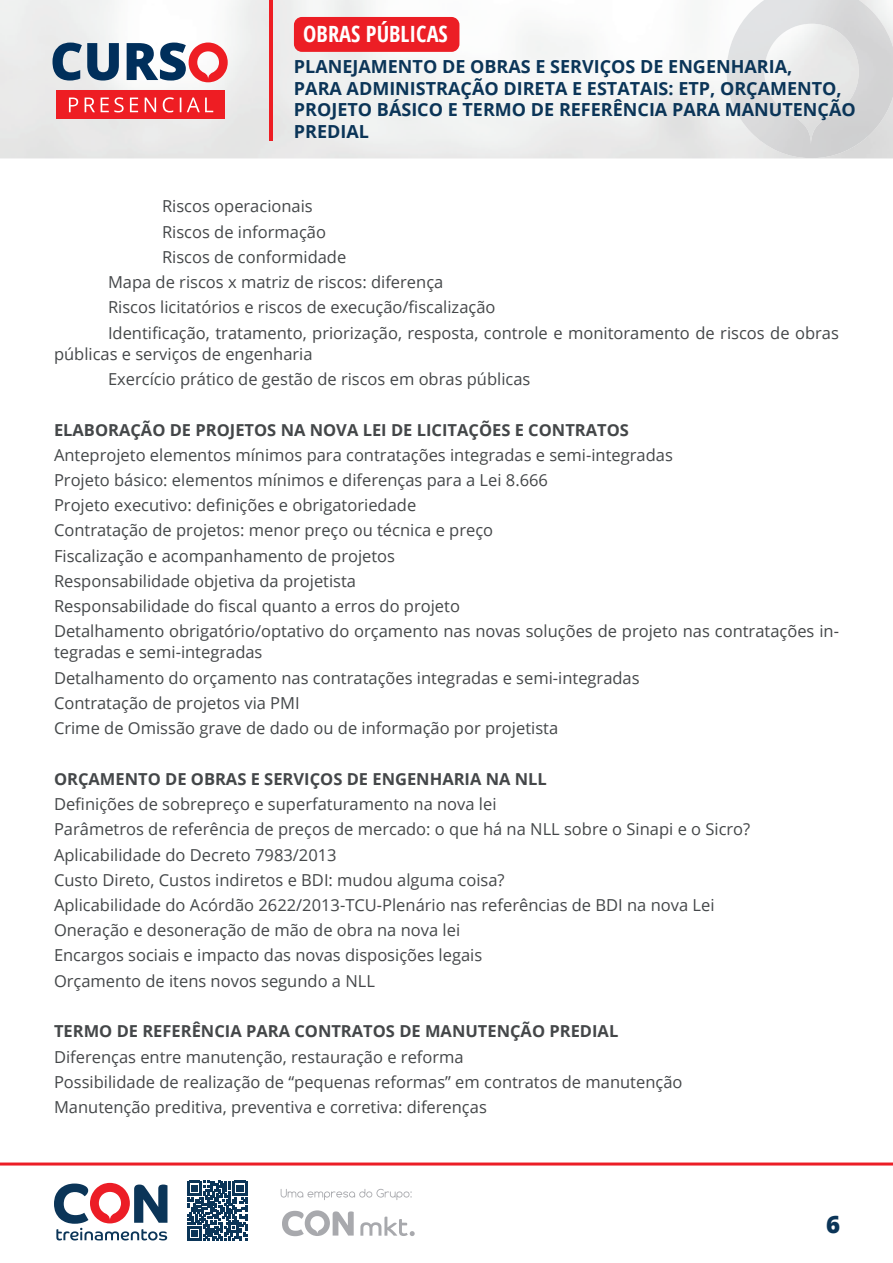
<style>
.page{position:relative;width:893px;height:1263px;background:#fff}
.page>*{position:absolute;margin:0;border:0;box-sizing:border-box;transform-origin:0 0}
.t1{font:800 24px "Open Sans";color:#0b3558}
.t2{font:700 condensed 22.35px "Open Sans";color:#fff}
.t3{font:700 18px/21.6px "Open Sans";color:#0b3558}
.t4{font:16.5px/25.2px "Open Sans";color:#444749}
.t5{font:700 16.5px "Open Sans";color:#444749}
</style>
<div class="page">
<img style="left:0;top:0;width:726px;height:158px">
<img style="left:726px;top:0;width:167px;height:158px">
<svg style="left:0;top:1162px;width:893px;height:79px"></svg>
<svg style="left:281px;top:1189px;width:131px;height:11px"></svg>
<svg style="left:360px;top:1216px;width:55px;height:20px"></svg>
<svg style="left:282px;top:1210px;width:72px;height:26px"></svg>
<svg style="left:54px;top:1183px;width:113px;height:57px"></svg>
<svg style="left:187px;top:1181px;width:60px;height:60px"></svg>
<hr style="left:269px;top:0;width:3px;height:140px;background:#ee1d23">
<svg style="left:52px;top:43px;width:176px;height:39px"></svg>
<div style="left:56px;top:90px;width:169px;height:28px;background:#ee1d23"></div>
<svg style="left:69px;top:97px;width:144px;height:15px"></svg>
<div style="left:294px;top:17px;width:165px;height:35px;background:#ec1e25;border-radius:8px"></div>
<h2 class="t2" style="left:303px;top:18px;width:146px">OBRAS PÚBLICAS</h2>
<p class="t3" style="left:294px;top:55px;width:563px">PLANEJAMENTO DE OBRAS E SERVIÇOS DE ENGENHARIA,<br>PARA ADMINISTRAÇÃO DIRETA E ESTATAIS: ETP, ORÇAMENTO, PROJETO BÁSICO E TERMO DE REFERÊNCIA PARA MANUTENÇÃO PREDIAL</p>
<p class="t4" style="left:162px;top:193px;width:152px">Riscos operacionais</p>
<p class="t4" style="left:162px;top:219px;width:165px">Riscos de informação</p>
<p class="t4" style="left:162px;top:244px;width:186px">Riscos de conformidade</p>
<p class="t4" style="left:108px;top:269px;width:337px">Mapa de riscos x matriz de riscos: diferença</p>
<p class="t4" style="left:108px;top:294px;width:389px">Riscos licitatórios e riscos de execução/fiscalização</p>
<p class="t4" style="left:108px;top:320px;width:732px">Identificação, tratamento, priorização, resposta, controle e monitoramento de riscos de obras</p>
<p class="t4" style="left:108px;top:341px;width:424px;text-indent:-54px">públicas e serviços de engenharia<br>Exercício prático de gestão de riscos em obras públicas</p>
<p class="t5" style="left:54px;top:418px;width:576px">ELABORAÇÃO DE PROJETOS NA NOVA LEI DE LICITAÇÕES E CONTRATOS</p>
<p class="t4" style="left:54px;top:442px;width:786px">Anteprojeto elementos mínimos para contratações integradas e semi-integradas<br>Projeto básico: elementos mínimos e diferenças para a Lei 8.666<br>Projeto executivo: definições e obrigatoriedade<br>Contratação de projetos: menor preço ou técnica e preço<br>Fiscalização e acompanhamento de projetos<br>Responsabilidade objetiva da projetista<br>Responsabilidade do fiscal quanto a erros do projeto<br>Detalhamento obrigatório/optativo do orçamento nas novas soluções de projeto nas contratações in-</p>
<p class="t4" style="left:54px;top:639px;width:587px">tegradas e semi-integradas<br>Detalhamento do orçamento nas contratações integradas e semi-integradas Contratação de projetos via PMI<br>Crime de Omissão grave de dado ou de informação por projetista</p>
<p class="t5" style="left:54px;top:767px;width:494px">ORÇAMENTO DE OBRAS E SERVIÇOS DE ENGENHARIA NA NLL</p>
<p class="t4" style="left:54px;top:791px;width:698px">Definições de sobrepreço e superfaturamento na nova lei<br>Parâmetros de referência de preços de mercado: o que há na NLL sobre o Sinapi e o Sicro?<br>Aplicabilidade do Decreto 7983/2013<br>Custo Direto, Custos indiretos e BDI: mudou alguma coisa?<br>Aplicabilidade do Acórdão 2622/2013-TCU-Plenário nas referências de BDI na nova Lei Oneração e desoneração de mão de obra na nova lei<br>Encargos sociais e impacto das novas disposições legais<br>Orçamento de itens novos segundo a NLL</p>
<p class="t5" style="left:54px;top:1019px;width:566px">TERMO DE REFERÊNCIA PARA CONTRATOS DE MANUTENÇÃO PREDIAL</p>
<p class="t4" style="left:54px;top:1043px;width:630px">Diferenças entre manutenção, restauração e reforma<br>Possibilidade de realização de “pequenas reformas” em contratos de manutenção<br>Manutenção preditiva, preventiva e corretiva: diferenças</p>
<h1 class="t1" style="left:826px;top:1206px;width:16px">6</h1>
</div>
